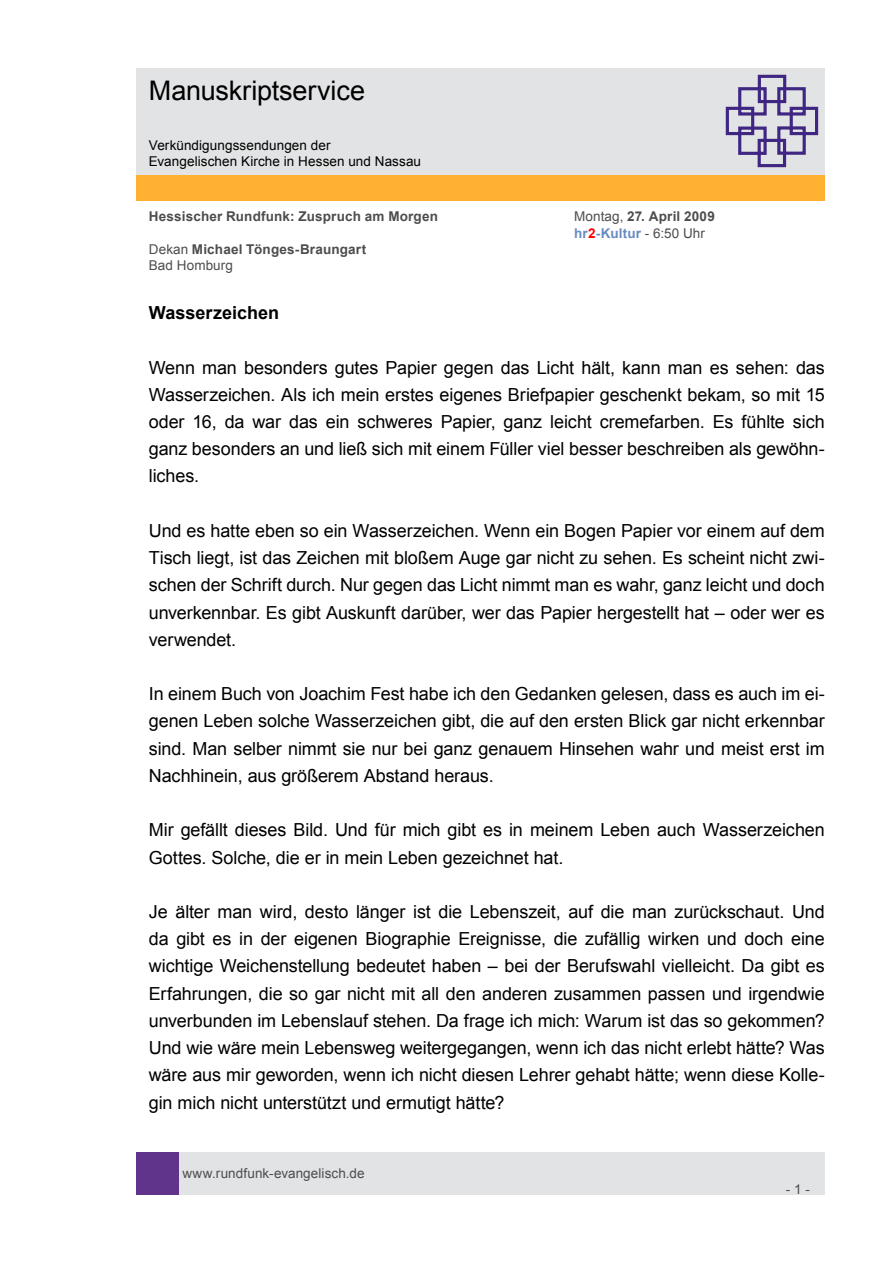
<style>
.page{position:relative;width:893px;height:1263px;background:#fff}
.page>*{position:absolute;margin:0;border:0;box-sizing:border-box;transform-origin:0 0}
.t1{font:27px "Arial";letter-spacing:-.005em;color:#000}
.t2{font:18px/27.2px "Arial";letter-spacing:-.005em;color:#000;text-align:justify}
.t3{font:700 18px "Arial";color:#000}
.t4{font:700 13.5px/16.2px "Arial";letter-spacing:.015em;color:#4d4d4d}
.t5{font:13.5px/16.2px "Arial";letter-spacing:.005em;color:#4d4d4d}
.t6{font:13.5px/16.2px "Arial";letter-spacing:.005em;color:#000}
.s1{font-weight:700}
.s2{font-weight:700;color:#688bc0}
.s3{font-weight:700;color:#f00}
.s4{font-weight:400}
</style>
<div class="page">
<div style="left:179px;top:1152px;width:646px;height:43px;background:#e2e3e4"></div>
<div style="left:136px;top:1152px;width:43px;height:43px;background:#5f348a"></div>
<div style="left:136px;top:175px;width:689px;height:26px;background:#ffb132"></div>
<div style="left:136px;top:68px;width:689px;height:106px;background:#e2e3e4"></div>
<svg style="left:725px;top:74px;width:94px;height:94px"></svg>
<h1 class="t1" style="left:149px;top:73px;width:218px">Manuskriptservice</h1>
<p class="t6" style="left:149px;top:137px;width:274px">Verkündigungssendungen der<br>Evangelischen Kirche in Hessen und Nassau</p>
<p class="t4" style="left:149px;top:209px;width:291px">Hessischer Rundfunk: Zuspruch am Morgen</p>
<p class="t5" style="left:574px;top:209px;width:142px">Montag, <span class="s1">27. April 2009 </span><span class="s2">hr</span><span class="s3">2</span><span class="s2">-Kultur</span> - 6:50 Uhr</p>
<p class="t4" style="left:149px;top:241px;width:219px"><span class="s4">Dekan</span> Michael Tönges-Braungart<br><span class="s4">Bad Homburg</span></p>
<p class="t3" style="left:149px;top:301px;width:132px">Wasserzeichen</p>
<p class="t2" style="left:149px;top:354px;width:678px">Wenn man besonders gutes Papier gegen das Licht hält, kann man es sehen: das Wasserzeichen. Als ich mein erstes eigenes Briefpapier geschenkt bekam, so mit 15 oder 16, da war das ein schweres Papier, ganz leicht cremefarben. Es fühlte sich ganz besonders an und ließ sich mit einem Füller viel besser beschreiben als gewöhn&shy;liches.</p>
<p class="t2" style="left:149px;top:517px;width:678px">Und es hatte eben so ein Wasserzeichen. Wenn ein Bogen Papier vor einem auf dem Tisch liegt, ist das Zeichen mit bloßem Auge gar nicht zu sehen. Es scheint nicht zwi&shy;schen der Schrift durch. Nur gegen das Licht nimmt man es wahr, ganz leicht und doch unverkennbar. Es gibt Auskunft darüber, wer das Papier hergestellt hat – oder wer es verwendet.</p>
<p class="t2" style="left:149px;top:680px;width:678px">In einem Buch von Joachim Fest habe ich den Gedanken gelesen, dass es auch im ei&shy;genen Leben solche Wasserzeichen gibt, die auf den ersten Blick gar nicht erkennbar sind. Man selber nimmt sie nur bei ganz genauem Hinsehen wahr und meist erst im Nachhinein, aus größerem Abstand heraus.</p>
<p class="t2" style="left:149px;top:817px;width:677px">Mir gefällt dieses Bild. Und für mich gibt es in meinem Leben auch Wasserzeichen<br>Gottes. Solche, die er in mein Leben gezeichnet hat.</p>
<p class="t2" style="left:149px;top:898px;width:678px">Je älter man wird, desto länger ist die Lebenszeit, auf die man zurückschaut. Und da gibt es in der eigenen Biographie Ereignisse, die zufällig wirken und doch eine wichtige Weichenstellung bedeutet haben – bei der Berufswahl vielleicht. Da gibt es Erfahrungen, die so gar nicht mit all den anderen zusammen passen und irgendwie unverbunden im Lebenslauf stehen. Da frage ich mich: Warum ist das so gekommen?<br>Und wie wäre mein Lebensweg weitergegangen, wenn ich das nicht erlebt hätte? Was wäre aus mir geworden, wenn ich nicht diesen Lehrer gehabt hätte; wenn diese Kolle&shy;gin mich nicht unterstützt und ermutigt hätte?</p>
<p class="t5" style="left:182px;top:1165px;width:184px">www.rundfunk-evangelisch.de</p>
<p class="t5" style="left:786px;top:1181px;width:26px">- 1 -</p>
</div>
